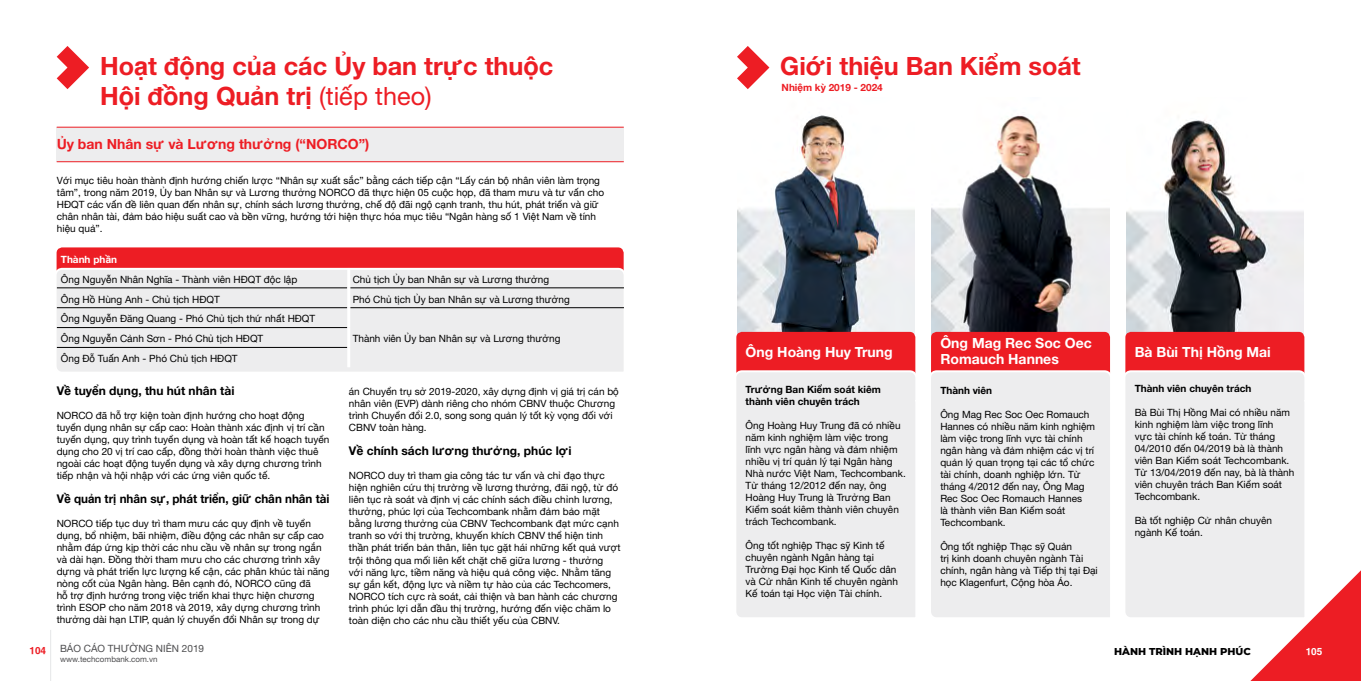
<style>
.page{position:relative;width:1361px;height:681px;background:#fff}
.page>*{position:absolute;margin:0;border:0;box-sizing:border-box;transform-origin:0 0}
.t1{font:700 25.2px/30.2px "Helvetica Neue";color:#ed1d24}
.t2{font:700 14px/16.8px "Helvetica Neue";color:#fff}
.t3{font:700 14px "Helvetica Neue";color:#ed1d24}
.t4{font:700 12px "Helvetica Neue";color:#000}
.t5{font:10px/12px "Helvetica Neue";color:#000}
.t6{font:700 10px/12px "Helvetica Neue";color:#000}
.t7{font:10px "Helvetica Neue";color:#4d4d4f}
.t8{font:800 10px "Montserrat";color:#000}
.t9{font:700 10px "Helvetica Neue";color:#ed1d24}
.t10{font:700 10px "Helvetica Neue";color:#fff}
.t11{font:700 10px "SFU Helvetica";color:#ed1d24}
.t12{font:700 10px "SFU Helvetica";color:#fff}
.t13{font:8px "Helvetica Neue";color:#4d4d4f}
.s1{font-weight:400}
</style>
<div class="page">
<img style="left:737px;top:115px;width:177px;height:219px">
<img style="left:931px;top:115px;width:178px;height:220px">
<img style="left:1126px;top:120px;width:177px;height:214px">
<div style="left:1125px;top:332px;width:179px;height:52px;background:#ed1d24;border-radius:6px"></div>
<div style="left:1125px;top:369px;width:180px;height:248px;background:#ededee"></div>
<div style="left:931px;top:332px;width:179px;height:52px;background:#ed1d24;border-radius:6px"></div>
<div style="left:931px;top:369px;width:180px;height:248px;background:#ededee"></div>
<div style="left:736px;top:332px;width:179px;height:52px;background:#ed1d24;border-radius:6px"></div>
<div style="left:736px;top:369px;width:180px;height:248px;background:#ededee"></div>
<svg style="left:737px;top:46px;width:32px;height:43px"></svg>
<svg style="left:57px;top:46px;width:32px;height:43px"></svg>
<svg style="left:1234px;top:554px;width:127px;height:126px"></svg>
<hr style="left:50px;top:629px;width:1px;height:51px;background:#e6e7e8">
<div style="left:57px;top:247px;width:566px;height:35px;background:#ed1d24;border-radius:6px"></div>
<div style="left:56px;top:267px;width:568px;height:105px;background:#ededee"></div>
<hr style="left:57px;top:287px;width:290px;height:1px;background:#000">
<hr style="left:350px;top:287px;width:274px;height:1px;background:#000">
<hr style="left:350px;top:307px;width:274px;height:1px;background:#000">
<hr style="left:57px;top:307px;width:290px;height:1px;background:#000">
<hr style="left:57px;top:327px;width:290px;height:1px;background:#000">
<hr style="left:57px;top:347px;width:290px;height:1px;background:#000">
<hr style="left:347px;top:268px;width:3px;height:20px;background:#fff">
<hr style="left:347px;top:288px;width:3px;height:19px;background:#fff">
<hr style="left:347px;top:307px;width:3px;height:20px;background:#fff">
<hr style="left:347px;top:327px;width:3px;height:20px;background:#fff">
<hr style="left:347px;top:347px;width:3px;height:20px;background:#fff">
<div style="left:57px;top:128px;width:567px;height:34px;background:#ededee"></div>
<hr style="left:57px;top:161px;width:567px;height:1px;background:#ed1d24">
<hr style="left:57px;top:127px;width:567px;height:1px;background:#ed1d24">
<h1 class="t1" style="left:100px;top:52px;width:455px">Hoạt động của các Ủy ban trực thuộc<br>Hội đồng Quản trị <span class="s1">(tiếp theo)</span></h1>
<h2 class="t3" style="left:57px;top:133px;width:314px">Ủy ban Nhân sự và Lương thưởng (“NORCO”)</h2>
<p class="t5" style="left:57px;top:175px;width:549px">Với mục tiêu hoàn thành định hướng chiến lược “Nhân sự xuất sắc” bằng cách tiếp cận “Lấy cán bộ nhân viên làm trọng tâm”, trong năm 2019, Ủy ban Nhân sự và Lương thưởng NORCO đã thực hiện 05 cuộc họp, đã tham mưu và tư vấn cho HĐQT các vấn đề liên quan đến nhân sự, chính sách lương thưởng, chế độ đãi ngộ cạnh tranh, thu hút, phát triển và giữ chân nhân tài, đảm bảo hiệu suất cao và bền vững, hướng tới hiện thực hóa mục tiêu “Ngân hàng số 1 Việt Nam về tính hiệu quả”.</p>
<p class="t10" style="left:61px;top:251px;width:58px">Thành phần</p>
<p class="t5" style="left:61px;top:273px;width:238px">Ông Nguyễn Nhân Nghĩa - Thành viên HĐQT độc lập</p>
<p class="t5" style="left:353px;top:273px;width:198px">Chủ tịch Ủy ban Nhân sự và Lương thưởng</p>
<p class="t5" style="left:61px;top:293px;width:160px">Ông Hồ Hùng Anh - Chủ tịch HĐQT</p>
<p class="t5" style="left:353px;top:293px;width:218px">Phó Chủ tịch Ủy ban Nhân sự và Lương thưởng</p>
<p class="t5" style="left:61px;top:309px;width:256px;line-height:19.8px">Ông Nguyễn Đăng Quang - Phó Chủ tịch thứ nhất HĐQT<br>Ông Nguyễn Cảnh Sơn - Phó Chủ tịch HĐQT</p>
<p class="t5" style="left:353px;top:333px;width:209px">Thành viên Ủy ban Nhân sự và Lương thưởng</p>
<p class="t5" style="left:61px;top:353px;width:178px">Ông Đỗ Tuấn Anh - Phó Chủ tịch HĐQT</p>
<p class="t4" style="left:57px;top:381px;width:179px">Về tuyển dụng, thu hút nhân tài</p>
<p class="t5" style="left:57px;top:410px;width:274px">NORCO đã hỗ trợ kiện toàn định hướng cho hoạt động tuyển dụng nhân sự cấp cao: Hoàn thành xác định vị trí cần tuyển dụng, quy trình tuyển dụng và hoàn tất kế hoạch tuyển dụng cho 20 vị trí cao cấp, đồng thời hoàn thành việc thuê ngoài các hoạt động tuyển dụng và xây dựng chương trình tiếp nhận và hội nhập với các ứng viên quốc tế.</p>
<p class="t4" style="left:57px;top:489px;width:274px">Về quản trị nhân sự, phát triển, giữ chân nhân tài</p>
<p class="t5" style="left:57px;top:518px;width:274px">NORCO tiếp tục duy trì tham mưu các quy định về tuyển dụng, bổ nhiệm, bãi nhiệm, điều động các nhân sự cấp cao nhằm đáp ứng kịp thời các nhu cầu về nhân sự trong ngắn và dài hạn. Đồng thời tham mưu cho các chương trình xây dựng và phát triển lực lượng kế cận, các phân khúc tài năng nòng cốt của Ngân hàng. Bên cạnh đó, NORCO cũng đã<br>hỗ trợ định hướng trong việc triển khai thực hiện chương trình ESOP cho năm 2018 và 2019, xây dựng chương trình thưởng dài hạn LTIP, quản lý chuyển đổi Nhân sự trong dự</p>
<p class="t5" style="left:349px;top:386px;width:271px">án Chuyển trụ sở 2019-2020, xây dựng định vị giá trị cán bộ nhân viên (EVP) dành riêng cho nhóm CBNV thuộc Chương trình Chuyển đổi 2.0, song song quản lý tốt kỳ vọng đối với CBNV toàn hàng.</p>
<p class="t4" style="left:349px;top:441px;width:224px">Về chính sách lương thưởng, phúc lợi</p>
<p class="t5" style="left:349px;top:470px;width:273px">NORCO duy trì tham gia công tác tư vấn và chỉ đạo thực hiện nghiên cứu thị trường về lương thưởng, đãi ngộ, từ đó liên tục rà soát và định vị các chính sách điều chỉnh lương, thưởng, phúc lợi của Techcombank nhằm đảm bảo mặt bằng lương thưởng của CBNV Techcombank đạt mức cạnh tranh so với thị trường, khuyến khích CBNV thể hiện tinh thần phát triển bản thân, liên tục gặt hái những kết quả vượt trội thông qua mối liên kết chặt chẽ giữa lương - thưởng<br>với năng lực, tiềm năng và hiệu quả công việc. Nhằm tăng sự gắn kết, động lực và niềm tự hào của các Techcomers, NORCO tích cực rà soát, cải thiện và ban hành các chương trình phúc lợi dẫn đầu thị trường, hướng đến việc chăm lo toàn diện cho các nhu cầu thiết yếu của CBNV.</p>
<h1 class="t1" style="left:780px;top:52px;width:302px">Giới thiệu Ban Kiểm soát</h1>
<p class="t9" style="left:781px;top:79px;width:103px">Nhiệm kỳ 2019 - 2024</p>
<h2 class="t2" style="left:745px;top:344px;width:149px">Ông Hoàng Huy Trung</h2>
<p class="t6" style="left:745px;top:383px;width:137px">Trưởng Ban Kiểm soát kiêm thành viên chuyên trách</p>
<p class="t5" style="left:745px;top:420px;width:162px">Ông Hoàng Huy Trung đã có nhiều năm kinh nghiệm làm việc trong lĩnh vực ngân hàng và đảm nhiệm nhiều vị trí quản lý tại Ngân hàng<br>Nhà nước Việt Nam, Techcombank.<br>Từ tháng 12/2012 đến nay, ông<br>Hoàng Huy Trung là Trưởng Ban<br>Kiểm soát kiêm thành viên chuyên trách Techcombank.</p>
<p class="t5" style="left:745px;top:540px;width:154px">Ông tốt nghiệp Thạc sỹ Kinh tế chuyên ngành Ngân hàng tại<br>Trường Đại học Kinh tế Quốc dân và Cử nhân Kinh tế chuyên ngành<br>Kế toán tại Học viện Tài chính.</p>
<h2 class="t2" style="left:940px;top:334px;width:153px">Ông Mag Rec Soc Oec<br>Romauch Hannes</h2>
<p class="t6" style="left:940px;top:384px;width:53px">Thành viên</p>
<p class="t5" style="left:940px;top:408px;width:156px">Ông Mag Rec Soc Oec Romauch<br>Hannes có nhiều năm kinh nghiệm làm việc trong lĩnh vực tài chính ngân hàng và đảm nhiệm các vị trí quản lý quan trọng tại các tổ chức tài chính, doanh nghiệp lớn. Từ tháng 4/2012 đến nay, Ông Mag<br>Rec Soc Oec Romauch Hannes<br>là thành viên Ban Kiểm soát<br>Techcombank.</p>
<p class="t5" style="left:940px;top:540px;width:159px">Ông tốt nghiệp Thạc sỹ Quản<br>trị kinh doanh chuyên ngành Tài chính, ngân hàng và Tiếp thị tại Đại học Klagenfurt, Cộng hòa Áo.</p>
<h2 class="t2" style="left:1134px;top:344px;width:138px">Bà Bùi Thị Hồng Mai</h2>
<p class="t6" style="left:1134px;top:382px;width:118px">Thành viên chuyên trách</p>
<p class="t5" style="left:1134px;top:407px;width:161px">Bà Bùi Thị Hồng Mai có nhiều năm kinh nghiệm làm việc trong lĩnh<br>vực tài chính kế toán. Từ tháng<br>04/2010 đến 04/2019 bà là thành viên Ban Kiểm soát Techcombank.<br>Từ 13/04/2019 đến nay, bà là thành viên chuyên trách Ban Kiểm soát<br>Techcombank.</p>
<p class="t5" style="left:1134px;top:515px;width:139px">Bà tốt nghiệp Cử nhân chuyên ngành Kế toán.</p>
<p class="t11" style="left:29px;top:642px;width:18px">104</p>
<p class="t7" style="left:60px;top:641px;width:146px">BÁO CÁO THƯỜNG NIÊN 2019</p>
<p class="t8" style="left:1114px;top:643px;width:138px">HÀNH TRÌNH HẠNH PHÚC</p>
<p class="t12" style="left:1305px;top:642px;width:18px">105</p>
<p class="t13" style="left:60px;top:653px;width:99px">www.techcombank.com.vn</p>
</div>
